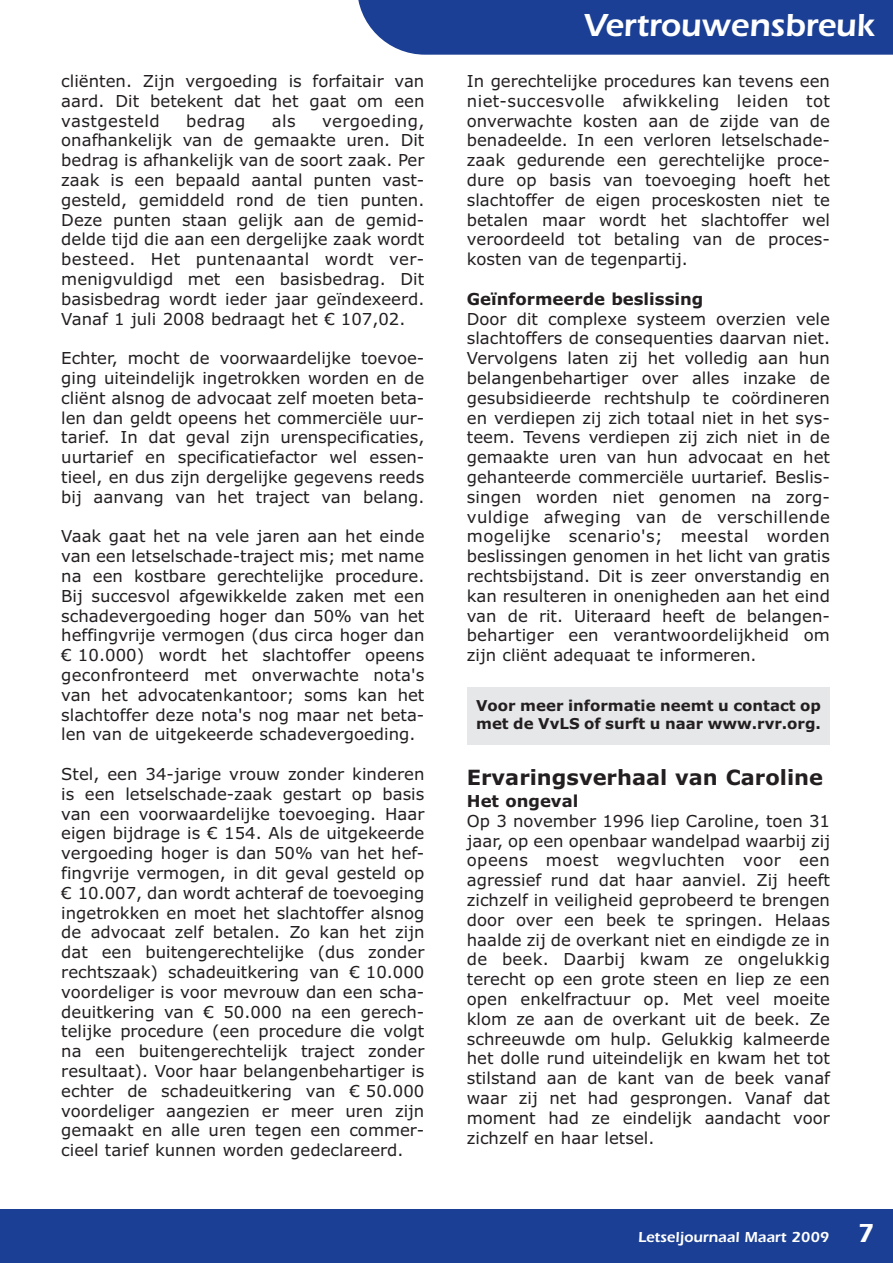
<style>
.page{position:relative;width:893px;height:1263px;background:#fff}
.page>*{position:absolute;margin:0;border:0;box-sizing:border-box;transform-origin:0 0}
.t1{font:600 33px "Itc Eras";color:#fff}
.t2{font:700 21px "Verdana";color:#231f20}
.t3{font:16.5px/19.8px "Verdana";color:#231f20;text-align:justify}
.t4{font:700 16.5px "Verdana";color:#231f20}
.t5{font:700 15px/18px "Verdana";color:#231f20}
.t6{font:600 15px "Itc Eras";color:#fff}
.s1{font-size:27px}
</style>
<div class="page">
<div style="left:0;top:1210px;width:893px;height:53px;background:#1b3f94"></div>
<div style="left:467px;top:687px;width:363px;height:58px;background:#e6e7e9"></div>
<div style="left:358px;top:0;width:535px;height:55px;background:#1b3f94"></div>
<p class="t3" style="left:61px;top:72px;width:365px">cliënten. Zijn vergoeding is forfaitair van aard. Dit betekent dat het gaat om een vastgesteld</p>
<p class="t3" style="left:61px;top:112px;width:365px;text-indent:261px">vergoeding, onafhankelijk van de gemaakte uren. Dit bedrag is afhankelijk van de soort zaak. Per zaak is een bepaald aantal punten vast&shy;gesteld, gemiddeld rond de tien punten.<br>Deze punten staan gelijk aan de gemid&shy;delde tijd die aan een dergelijke zaak wordt besteed. Het puntenaantal wordt ver&shy;menigvuldigd met een basisbedrag. Dit basisbedrag wordt ieder jaar geïndexeerd.<br>Vanaf 1 juli 2008 bedraagt het € 107,02.</p>
<p class="t3" style="left:61px;top:350px;width:365px">Echter, mocht de voorwaardelijke toevoe&shy;ging uiteindelijk ingetrokken worden en de cliënt alsnog de advocaat zelf moeten beta&shy;len dan geldt opeens het commerciële uur&shy;tarief. In dat geval zijn urenspecificaties, uurtarief en specificatiefactor wel essen&shy;tieel, en dus zijn dergelijke gegevens reeds bij aanvang van het traject van belang.</p>
<p class="t3" style="left:61px;top:528px;width:365px">Vaak gaat het na vele jaren aan het einde van een letselschade-traject mis; met name na een kostbare gerechtelijke procedure.<br>Bij succesvol afgewikkelde zaken met een schadevergoeding hoger dan 50% van het heffingvrije vermogen (dus circa hoger dan € 10.000) wordt het slachtoffer opeens geconfronteerd met onverwachte nota's van het advocatenkantoor; soms kan het slachtoffer deze nota's nog maar net beta&shy;len van de uitgekeerde schadevergoeding.</p>
<p class="t3" style="left:61px;top:765px;width:365px">Stel, een 34-jarige vrouw zonder kinderen is een letselschade-zaak gestart op basis van een voorwaardelijke toevoeging. Haar eigen bijdrage is € 154. Als de uitgekeerde vergoeding hoger is dan 50% van het hef&shy;fingvrije vermogen, in dit geval gesteld op € 10.007, dan wordt achteraf de toevoeging ingetrokken en moet het slachtoffer alsnog de advocaat zelf betalen. Zo kan het zijn dat een buitengerechtelijke (dus zonder rechtszaak) schadeuitkering van € 10.000 voordeliger is voor mevrouw dan een scha&shy;deuitkering van € 50.000 na een gerech&shy;telijke procedure (een procedure die volgt na een buitengerechtelijk traject zonder resultaat). Voor haar belangenbehartiger is echter de schadeuitkering van € 50.000 voordeliger aangezien er meer uren zijn gemaakt en alle uren tegen een commer&shy;cieel tarief kunnen worden gedeclareerd.</p>
<p class="t3" style="left:186px;top:112px;width:61px">bedrag</p>
<p class="t3" style="left:272px;top:112px;width:25px">als</p>
<h1 class="t1" style="left:584px;top:12px;width:292px">Vertrouwensbreuk</h1>
<p class="t3" style="left:467px;top:72px;width:365px">In gerechtelijke procedures kan tevens een niet-succesvolle afwikkeling leiden tot onverwachte kosten aan de zijde van de benadeelde. In een verloren letselschade&shy;zaak gedurende een gerechtelijke proce&shy;dure op basis van toevoeging hoeft het slachtoffer de eigen proceskosten niet te betalen maar wordt het slachtoffer wel veroordeeld tot betaling van de proces&shy;kosten van de tegenpartij.</p>
<p class="t4" style="left:467px;top:292px;width:238px">Geïnformeerde beslissing</p>
<p class="t3" style="left:467px;top:310px;width:365px">Door dit complexe systeem overzien vele slachtoffers de consequenties daarvan niet.<br>Vervolgens laten zij het volledig aan hun belangenbehartiger over alles inzake de gesubsidieerde rechtshulp te coördineren en verdiepen zij zich totaal niet in het sys&shy;teem. Tevens verdiepen zij zich niet in de gemaakte uren van hun advocaat en het gehanteerde commerciële uurtarief. Beslis&shy;singen worden niet genomen na zorg&shy;vuldige afweging van de verschillende mogelijke scenario's; meestal worden beslissingen genomen in het licht van gratis rechtsbijstand. Dit is zeer onverstandig en kan resulteren in onenigheden aan het eind van de rit. Uiteraard heeft de belangen&shy;behartiger een verantwoordelijkheid om zijn cliënt adequaat te informeren.</p>
<p class="t5" style="left:476px;top:698px;width:346px">Voor meer informatie neemt u contact op met de VvLS of surft u naar www.rvr.org.</p>
<p class="t2" style="left:467px;top:769px;width:358px">Ervaringsverhaal van Caroline</p>
<p class="t4" style="left:467px;top:794px;width:113px">Het ongeval</p>
<p class="t3" style="left:467px;top:812px;width:365px">Op 3 november 1996 liep Caroline, toen 31 jaar, op een openbaar wandelpad waarbij zij opeens moest wegvluchten voor een agressief rund dat haar aanviel. Zij heeft zichzelf in veiligheid geprobeerd te brengen door over een beek te springen. Helaas haalde zij de overkant niet en eindigde ze in de beek. Daarbij kwam ze ongelukkig terecht op een grote steen en liep ze een open enkelfractuur op. Met veel moeite klom ze aan de overkant uit de beek. Ze schreeuwde om hulp. Gelukkig kalmeerde het dolle rund uiteindelijk en kwam het tot stilstand aan de kant van de beek vanaf waar zij net had gesprongen. Vanaf dat moment had ze eindelijk aandacht voor zichzelf en haar letsel.</p>
<p class="t6" style="left:638px;top:1232px;width:238px">Letseljournaal Maart 2009 <span class="s1">7</span></p>
</div>
